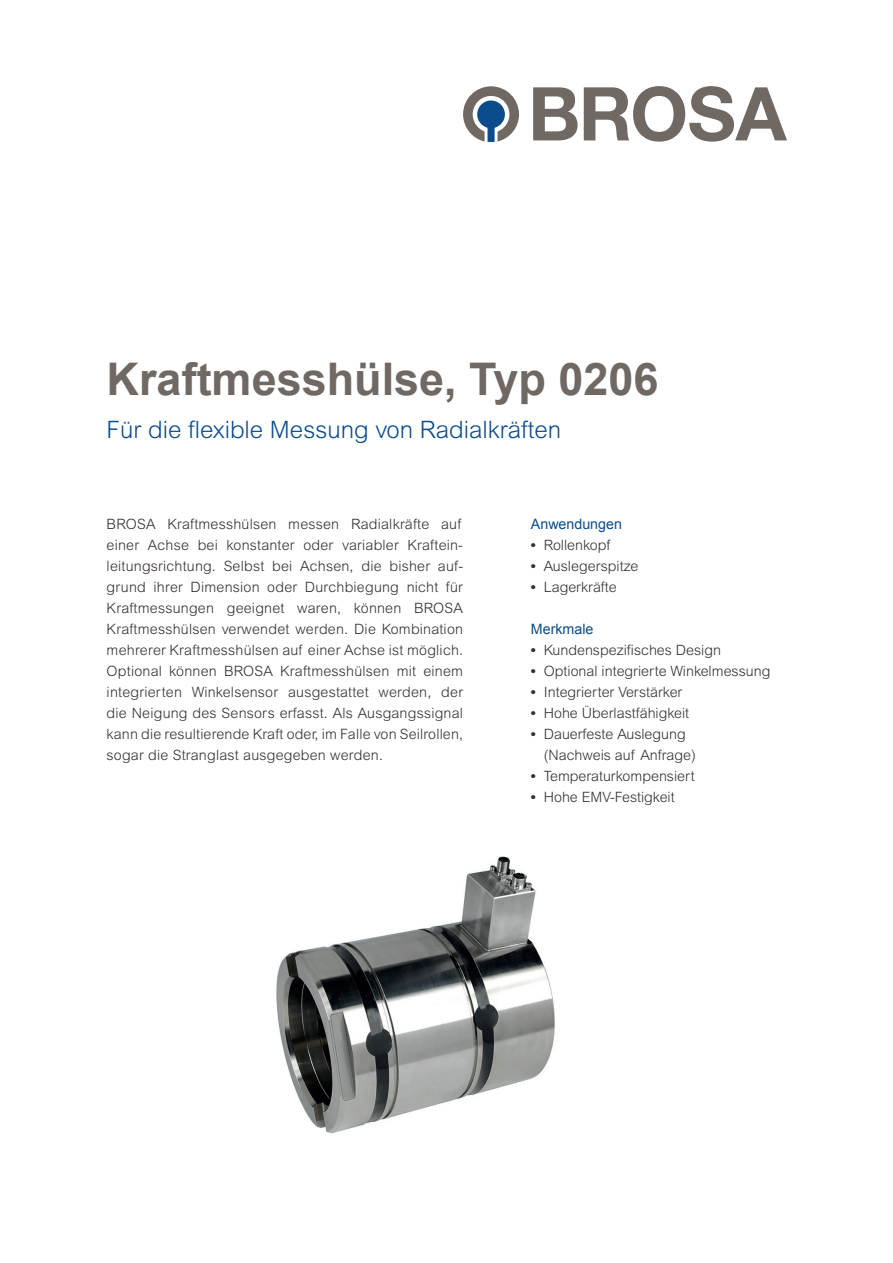
<style>
.page{position:relative;width:893px;height:1263px;background:#fff}
.page>*{position:absolute;margin:0;border:0;box-sizing:border-box;transform-origin:0 0}
.t1{font:700 45px "Arial";color:#706862}
.t2{font:300 24px "Arial MT Std";color:#0b4c8c}
.t3{font:300 14.25px/21px "Arial MT Std";color:#362e32}
.t4{font:14.25px "Arial";color:#0b4c8c}
.s1{font-family:"Arial";font-weight:700}
</style>
<div class="page">
<svg style="left:463px;top:86px;width:56px;height:56px"></svg>
<svg style="left:533px;top:87px;width:45px;height:53px"></svg>
<svg style="left:584px;top:86px;width:203px;height:56px"></svg>
<img style="left:276px;top:856px;width:279px;height:278px">
<h1 class="t1" style="left:107px;top:354px;width:553px">Kraftmesshülse, Typ 0206</h1>
<h2 class="t2" style="left:107px;top:416px;width:456px">Für die flexible Messung von Radialkräften</h2>
<p class="t3" style="left:107px;top:513px;width:358px;text-align:justify">BROSA Kraftmesshülsen messen Radialkräfte auf einer Achse bei konstanter oder variabler Kraftein&shy;leitungsrichtung. Selbst bei Achsen, die bisher auf&shy;grund ihrer Dimension oder Durchbiegung nicht für Kraftmessungen geeignet waren, können BROSA Kraftmesshülsen verwendet werden. Die Kombination mehrerer Kraftmesshülsen auf einer Achse ist möglich.<br>Optional können BROSA Kraftmesshülsen mit einem integrierten Winkelsensor ausgestattet werden, der die Neigung des Sensors erfasst. Als Ausgangssignal kann die resultierende Kraft oder, im Falle von Seilrollen, sogar die Stranglast ausgegeben werden.</p>
<p class="t4" style="left:531px;top:516px;width:93px">Anwendungen</p>
<p class="t3" style="left:531px;top:534px;width:81px"><span class="s1">•</span> Rollenkopf</p>
<p class="t3" style="left:531px;top:555px;width:109px"><span class="s1">•</span> Auslegerspitze</p>
<p class="t3" style="left:531px;top:576px;width:87px"><span class="s1">•</span> Lagerkräfte</p>
<p class="t4" style="left:531px;top:621px;width:64px">Merkmale</p>
<p class="t3" style="left:531px;top:639px;width:192px"><span class="s1">•</span> Kundenspezifisches Design</p>
<p class="t3" style="left:531px;top:660px;width:241px"><span class="s1">•</span> Optional integrierte Winkelmessung</p>
<p class="t3" style="left:531px;top:681px;width:153px"><span class="s1">•</span> Integrierter Verstärker</p>
<p class="t3" style="left:531px;top:702px;width:160px"><span class="s1">•</span> Hohe Überlastfähigkeit</p>
<p class="t3" style="left:544px;top:723px;width:153px;text-indent:-13px"><span class="s1">•</span> Dauerfeste Auslegung (Nachweis auf Anfrage)</p>
<p class="t3" style="left:531px;top:765px;width:165px"><span class="s1">•</span> Temperaturkompensiert</p>
<p class="t3" style="left:531px;top:786px;width:145px"><span class="s1">•</span> Hohe EMV-Festigkeit</p>
</div>
